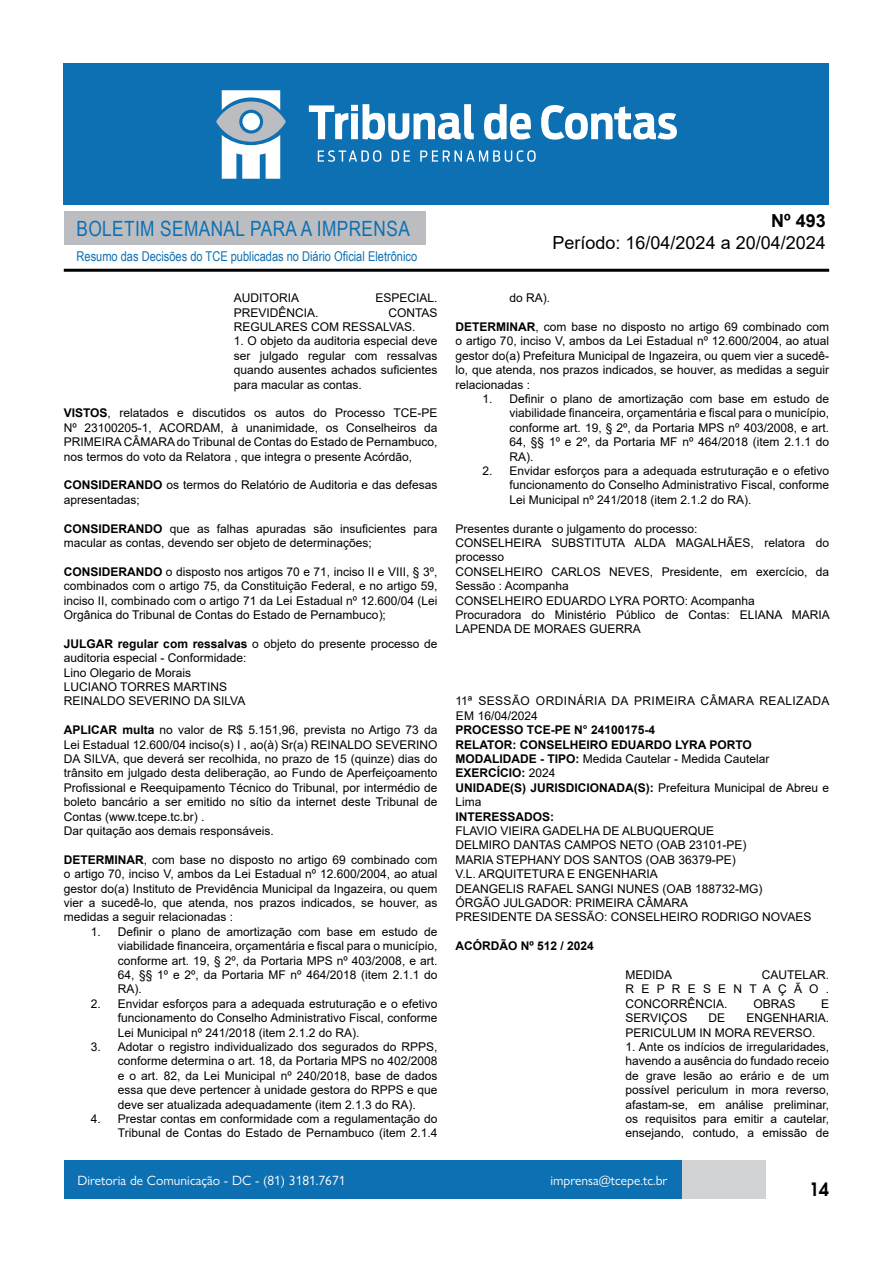
<style>
.page{position:relative;width:893px;height:1263px;background:#fff}
.page>*{position:absolute;margin:0;border:0;box-sizing:border-box;transform-origin:0 0}
.t1{font:21px "Arial Narrow";letter-spacing:.02em;color:#0d70b3}
.t2{font:18px "Arial";color:#000}
.t3{font:700 18px "Arial";color:#000}
.t4{font:600 18px "Avant Garde";color:#000}
.t5{font:13.5px "Gill Sans Nova";color:#fff}
.t6{font:13.5px "Arial Narrow";color:#0d70b3}
.t7{font:12px/14.4px "Arial";color:#000;text-align:justify}
.t8{font:700 12px "Arial";color:#000}
.t9{font:12px/14.4px "Arial";letter-spacing:.035em;color:#000}
.s1{font-weight:700}
.s2{font-weight:400}
</style>
<div class="page">
<div style="left:148px;top:1160px;width:617px;height:39px;background:#d1d2d4"></div>
<div style="left:64px;top:211px;width:361px;height:33px;background:#bcbdc0"></div>
<hr style="left:64px;top:269px;width:765px;height:3px;background:#000">
<div style="left:64px;top:64px;width:765px;height:141px;background:#0d70b3"></div>
<svg style="left:309px;top:104px;width:165px;height:36px"></svg>
<svg style="left:484px;top:104px;width:47px;height:36px"></svg>
<svg style="left:541px;top:105px;width:136px;height:35px"></svg>
<svg style="left:318px;top:150px;width:63px;height:12px"></svg>
<svg style="left:392px;top:150px;width:18px;height:12px"></svg>
<svg style="left:420px;top:150px;width:116px;height:12px"></svg>
<svg style="left:216px;top:90px;width:70px;height:89px"></svg>
<div style="left:64px;top:1160px;width:617px;height:39px;background:#0d70b3"></div>
<h1 class="t1" style="left:77px;top:213px;width:335px">BOLETIM SEMANAL PARA A IMPRENSA</h1>
<p class="t6" style="left:77px;top:246px;width:342px">Resumo das Decisões do TCE publicadas no Diário Oficial Eletrônico</p>
<p class="t7" style="left:234px;top:291px;width:67px">AUDITORIA</p>
<p class="t7" style="left:375px;top:291px;width:64px">ESPECIAL.</p>
<p class="t7" style="left:234px;top:305px;width:86px">PREVIDÊNCIA.</p>
<p class="t7" style="left:234px;top:305px;width:205px;text-indent:154px">CONTAS<br>REGULARES COM RESSALVAS.</p>
<p class="t7" style="left:234px;top:334px;width:205px">1. O objeto da auditoria especial deve ser julgado regular com ressalvas quando ausentes achados suficientes para macular as contas.</p>
<p class="t7" style="left:64px;top:406px;width:375px"><span class="s1">VISTOS</span>, relatados e discutidos os autos do Processo TCE-PE Nº 23100205-1, ACORDAM, à unanimidade, os Conselheiros da PRIMEIRA CÂMARA do Tribunal de Contas do Estado de Pernambuco, nos termos do voto da Relatora , que integra o presente Acórdão,</p>
<p class="t7" style="left:64px;top:478px;width:375px"><span class="s1">CONSIDERANDO</span> os termos do Relatório de Auditoria e das defesas apresentadas;</p>
<p class="t7" style="left:64px;top:521px;width:375px"><span class="s1">CONSIDERANDO</span> que as falhas apuradas são insuficientes para macular as contas, devendo ser objeto de determinações;</p>
<p class="t7" style="left:64px;top:564px;width:375px"><span class="s1">CONSIDERANDO</span> o disposto nos artigos 70 e 71, inciso II e VIII, § 3º, combinados com o artigo 75, da Constituição Federal, e no artigo 59, inciso II, combinado com o artigo 71 da Lei Estadual nº 12.600/04 (Lei Orgânica do Tribunal de Contas do Estado de Pernambuco);</p>
<p class="t7" style="left:64px;top:636px;width:375px"><span class="s1">JULGAR regular com ressalvas</span> o objeto do presente processo de auditoria especial - Conformidade:</p>
<p class="t7" style="left:64px;top:665px;width:129px">Lino Olegario de Morais</p>
<p class="t7" style="left:64px;top:679px;width:165px">LUCIANO TORRES MARTINS</p>
<p class="t7" style="left:64px;top:694px;width:183px">REINALDO SEVERINO DA SILVA</p>
<p class="t7" style="left:64px;top:723px;width:375px"><span class="s1">APLICAR multa</span> no valor de R$ 5.151,96, prevista no Artigo 73 da Lei Estadual 12.600/04 inciso(s) I , ao(à) Sr(a) REINALDO SEVERINO DA SILVA, que deverá ser recolhida, no prazo de 15 (quinze) dias do trânsito em julgado desta deliberação, ao Fundo de Aperfeiçoamento Profissional e Reequipamento Técnico do Tribunal, por intermédio de boleto bancário a ser emitido no sítio da internet deste Tribunal de Contas (www.tcepe.tc.br) .</p>
<p class="t7" style="left:64px;top:823px;width:212px">Dar quitação aos demais responsáveis.</p>
<p class="t7" style="left:64px;top:852px;width:375px"><span class="s1">DETERMINAR</span>, com base no disposto no artigo 69 combinado com o artigo 70, inciso V, ambos da Lei Estadual nº 12.600/2004, ao atual gestor do(a) Instituto de Previdência Municipal da Ingazeira, ou quem vier a sucedê-lo, que atenda, nos prazos indicados, se houver, as medidas a seguir relacionadas :</p>
<p class="t7" style="left:118px;top:924px;width:321px;text-indent:-27px">1. Definir o plano de amortização com base em estudo de viabilidade financeira, orçamentária e fiscal para o município, conforme art. 19, § 2º, da Portaria MPS nº 403/2008, e art.<br>64, §§ 1º e 2º, da Portaria MF nº 464/2018 (item 2.1.1 do RA).</p>
<p class="t7" style="left:118px;top:996px;width:321px;text-indent:-27px">2. Envidar esforços para a adequada estruturação e o efetivo funcionamento do Conselho Administrativo Fiscal, conforme Lei Municipal nº 241/2018 (item 2.1.2 do RA).</p>
<p class="t7" style="left:118px;top:1039px;width:321px;text-indent:-27px">3. Adotar o registro individualizado dos segurados do RPPS, conforme determina o art. 18, da Portaria MPS no 402/2008 e o art. 82, da Lei Municipal nº 240/2018, base de dados essa que deve pertencer à unidade gestora do RPPS e que deve ser atualizada adequadamente (item 2.1.3 do RA).</p>
<p class="t7" style="left:91px;top:1111px;width:348px;text-align:right">4. Prestar contas em conformidade com a regulamentação do<br>Tribunal de Contas do Estado de Pernambuco (item 2.1.4</p>
<h2 class="t3" style="left:771px;top:208px;width:56px">Nº 493</h2>
<h2 class="t2" style="left:552px;top:230px;width:275px">Período: 16/04/2024 a 20/04/2024</h2>
<p class="t7" style="left:509px;top:291px;width:42px">do RA).</p>
<p class="t7" style="left:455px;top:319px;width:375px"><span class="s1">DETERMINAR</span>, com base no disposto no artigo 69 combinado com o artigo 70, inciso V, ambos da Lei Estadual nº 12.600/2004, ao atual gestor do(a) Prefeitura Municipal de Ingazeira, ou quem vier a sucedê&shy;lo, que atenda, nos prazos indicados, se houver, as medidas a seguir relacionadas :</p>
<p class="t7" style="left:509px;top:391px;width:321px;text-indent:-27px">1. Definir o plano de amortização com base em estudo de viabilidade financeira, orçamentária e fiscal para o município, conforme art. 19, § 2º, da Portaria MPS nº 403/2008, e art.<br>64, §§ 1º e 2º, da Portaria MF nº 464/2018 (item 2.1.1 do RA).</p>
<p class="t7" style="left:509px;top:463px;width:321px;text-indent:-27px">2. Envidar esforços para a adequada estruturação e o efetivo funcionamento do Conselho Administrativo Fiscal, conforme Lei Municipal nº 241/2018 (item 2.1.2 do RA).</p>
<p class="t7" style="left:455px;top:521px;width:244px">Presentes durante o julgamento do processo:</p>
<p class="t7" style="left:455px;top:535px;width:375px">CONSELHEIRA SUBSTITUTA ALDA MAGALHÃES, relatora do processo</p>
<p class="t7" style="left:455px;top:564px;width:375px">CONSELHEIRO CARLOS NEVES, Presidente, em exercício, da<br>Sessão : Acompanha</p>
<p class="t7" style="left:455px;top:593px;width:301px">CONSELHEIRO EDUARDO LYRA PORTO: Acompanha</p>
<p class="t7" style="left:455px;top:607px;width:376px">Procuradora do Ministério Público de Contas: ELIANA MARIA<br>LAPENDA DE MORAES GUERRA</p>
<p class="t9" style="left:455px;top:694px;width:376px">11ª SESSÃO ORDINÁRIA DA PRIMEIRA CÂMARA REALIZADA<br>EM 16/04/2024</p>
<p class="t8" style="left:455px;top:721px;width:201px">PROCESSO TCE-PE N° 24100175-4</p>
<p class="t8" style="left:455px;top:736px;width:298px">RELATOR: CONSELHEIRO EDUARDO LYRA PORTO</p>
<p class="t7" style="left:455px;top:751px;width:316px"><span class="s1">MODALIDADE - TIPO:</span> Medida Cautelar - Medida Cautelar</p>
<p class="t8" style="left:455px;top:765px;width:102px">EXERCÍCIO: <span class="s2">2024</span></p>
<p class="t7" style="left:455px;top:780px;width:375px"><span class="s1">UNIDADE(S) JURISDICIONADA(S):</span> Prefeitura Municipal de Abreu e<br>Lima</p>
<p class="t8" style="left:455px;top:808px;width:100px">INTERESSADOS:</p>
<p class="t7" style="left:455px;top:823px;width:260px">FLAVIO VIEIRA GADELHA DE ALBUQUERQUE</p>
<p class="t7" style="left:455px;top:838px;width:292px">DELMIRO DANTAS CAMPOS NETO (OAB 23101-PE)</p>
<p class="t7" style="left:455px;top:852px;width:282px">MARIA STEPHANY DOS SANTOS (OAB 36379-PE)</p>
<p class="t7" style="left:455px;top:867px;width:204px">V.L. ARQUITETURA E ENGENHARIA</p>
<p class="t7" style="left:455px;top:881px;width:308px">DEANGELIS RAFAEL SANGI NUNES (OAB 188732-MG)</p>
<p class="t7" style="left:455px;top:895px;width:234px">ÓRGÃO JULGADOR: PRIMEIRA CÂMARA</p>
<p class="t7" style="left:455px;top:910px;width:357px">PRESIDENTE DA SESSÃO: CONSELHEIRO RODRIGO NOVAES</p>
<p class="t8" style="left:455px;top:937px;width:140px">ACÓRDÃO Nº 512 / 2024</p>
<p class="t7" style="left:626px;top:967px;width:48px">MEDIDA</p>
<p class="t7" style="left:626px;top:967px;width:205px;text-indent:136px">CAUTELAR.<br>REPRESENTAÇÃO.<br>CONCORRÊNCIA.</p>
<p class="t7" style="left:753px;top:996px;width:44px">OBRAS</p>
<p class="t7" style="left:821px;top:996px;width:10px">E</p>
<p class="t7" style="left:626px;top:1011px;width:63px">SERVIÇOS</p>
<p class="t7" style="left:709px;top:1011px;width:18px">DE</p>
<p class="t7" style="left:626px;top:1011px;width:205px;text-indent:121px">ENGENHARIA.<br>PERICULUM IN MORA REVERSO.</p>
<p class="t7" style="left:626px;top:1039px;width:205px">1. Ante os indícios de irregularidades, havendo a ausência do fundado receio de grave lesão ao erário e de um possível periculum in mora reverso, afastam-se, em análise preliminar, os requisitos para emitir a cautelar, ensejando, contudo, a emissão de</p>
<p class="t5" style="left:77px;top:1172px;width:270px">Diretoria de Comunicação - DC - (81) 3181.7671</p>
<p class="t5" style="left:550px;top:1172px;width:119px">imprensa@tcepe.tc.br</p>
<h2 class="t4" style="left:809px;top:1177px;width:22px">14</h2>
</div>
